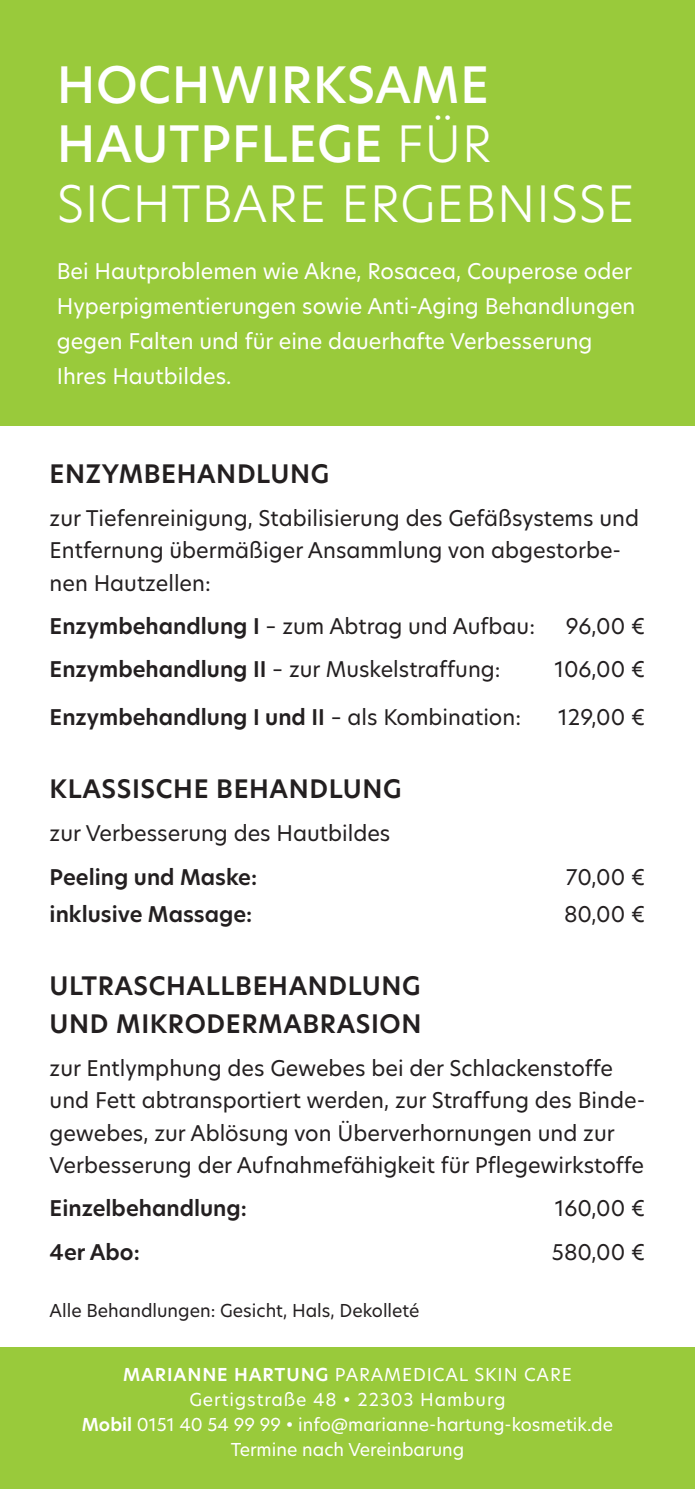
<style>
.page{position:relative;width:695px;height:1489px;background:#fff}
.page>*{position:absolute;margin:0;border:0;box-sizing:border-box;transform-origin:0 0}
.t1{font:500 49.25px/59px "Hero New";letter-spacing:.01em;color:#fff}
.t2{font:600 25px/37.5px "Hero New";letter-spacing:.025em;color:#231f20}
.t3{font:21.25px/32.5px "Hero New";color:#231f20}
.t4{font:21.25px/35px "Hero New";color:#fff}
.t5{font:600 21.25px "Hero New";color:#231f20}
.t6{font:17.5px/25px "Hero New";color:#fff;text-align:center}
.t7{font:17.5px "Hero New";color:#231f20}
.s1{font-weight:300}
.s2{font-weight:600}
.s3{font-weight:400}
</style>
<div class="page">
<div style="left:0;top:0;width:694px;height:425px;background:#99ca3b"></div>
<div style="left:0;top:1346px;width:694px;height:142px;background:#99ca3b"></div>
<h1 class="t1" style="left:57px;top:55px;width:579px">HOCHWIRKSAME<br>HAUTPFLEGE <span class="s1">FÜR<br>SICHTBARE ERGEBNISSE</span></h1>
<p class="t4" style="left:57px;top:254px;width:580px">Bei Hautproblemen wie Akne, Rosacea, Couperose oder Hyperpigmentierungen sowie Anti-Aging Behandlungen gegen Falten und für eine dauerhafte Verbesserung Ihres Hautbildes.</p>
<p class="t2" style="left:50px;top:454px;width:281px">ENZYMBEHANDLUNG</p>
<p class="t3" style="left:50px;top:501px;width:590px">zur Tiefenreinigung, Stabilisierung des Gefäßsystems und<br>Entfernung übermäßiger Ansammlung von abgestorbe&shy;nen Hautzellen:</p>
<p class="t3" style="left:50px;top:609px;width:487px"><span class="s2">Enzymbehandlung I</span> – zum Abtrag und Aufbau:</p>
<p class="t3" style="left:565px;top:609px;width:81px">96,00 €</p>
<p class="t3" style="left:50px;top:652px;width:452px"><span class="s2">Enzymbehandlung II</span> – zur Muskelstraffung:</p>
<p class="t3" style="left:554px;top:652px;width:92px">106,00 €</p>
<p class="t5" style="left:50px;top:703px;width:473px">Enzymbehandlung I und II <span class="s3">– als Kombination:</span></p>
<p class="t3" style="left:558px;top:701px;width:88px">129,00 €</p>
<p class="t2" style="left:50px;top:770px;width:353px">KLASSISCHE BEHANDLUNG</p>
<p class="t3" style="left:50px;top:817px;width:342px">zur Verbesserung des Hautbildes</p>
<p class="t5" style="left:50px;top:862px;width:209px">Peeling und Maske:</p>
<p class="t3" style="left:566px;top:860px;width:81px">70,00 €</p>
<p class="t5" style="left:50px;top:899px;width:204px">inklusive Massage:</p>
<p class="t3" style="left:564px;top:897px;width:82px">80,00 €</p>
<p class="t2" style="left:50px;top:966px;width:373px">ULTRASCHALLBEHANDLUNG<br>UND MIKRODERMABRASION</p>
<p class="t3" style="left:50px;top:1051px;width:597px">zur Entlymphung des Gewebes bei der Schlackenstoffe und Fett abtransportiert werden, zur Straffung des Binde&shy;gewebes, zur Ablösung von Überverhornungen und zur Verbesserung der Aufnahmefähigkeit für Pflegewirkstoffe</p>
<p class="t5" style="left:50px;top:1193px;width:199px">Einzelbehandlung:</p>
<p class="t3" style="left:555px;top:1191px;width:92px">160,00 €</p>
<p class="t5" style="left:50px;top:1237px;width:92px">4er Abo:</p>
<p class="t3" style="left:552px;top:1235px;width:95px">580,00 €</p>
<p class="t7" style="left:50px;top:1297px;width:371px">Alle Behandlungen: Gesicht, Hals, Dekolleté</p>
<p class="t6" style="left:82px;top:1361px;width:532px"><span class="s2">MARIANNE HARTUNG</span> PARAMEDICAL SKIN CARE Gertigstraße 48 • 22303 Hamburg<br><span class="s2">Mobil</span> 0151 40 54 99 99 • info@marianne-hartung-kosmetik.de Termine nach Vereinbarung</p>
</div>
